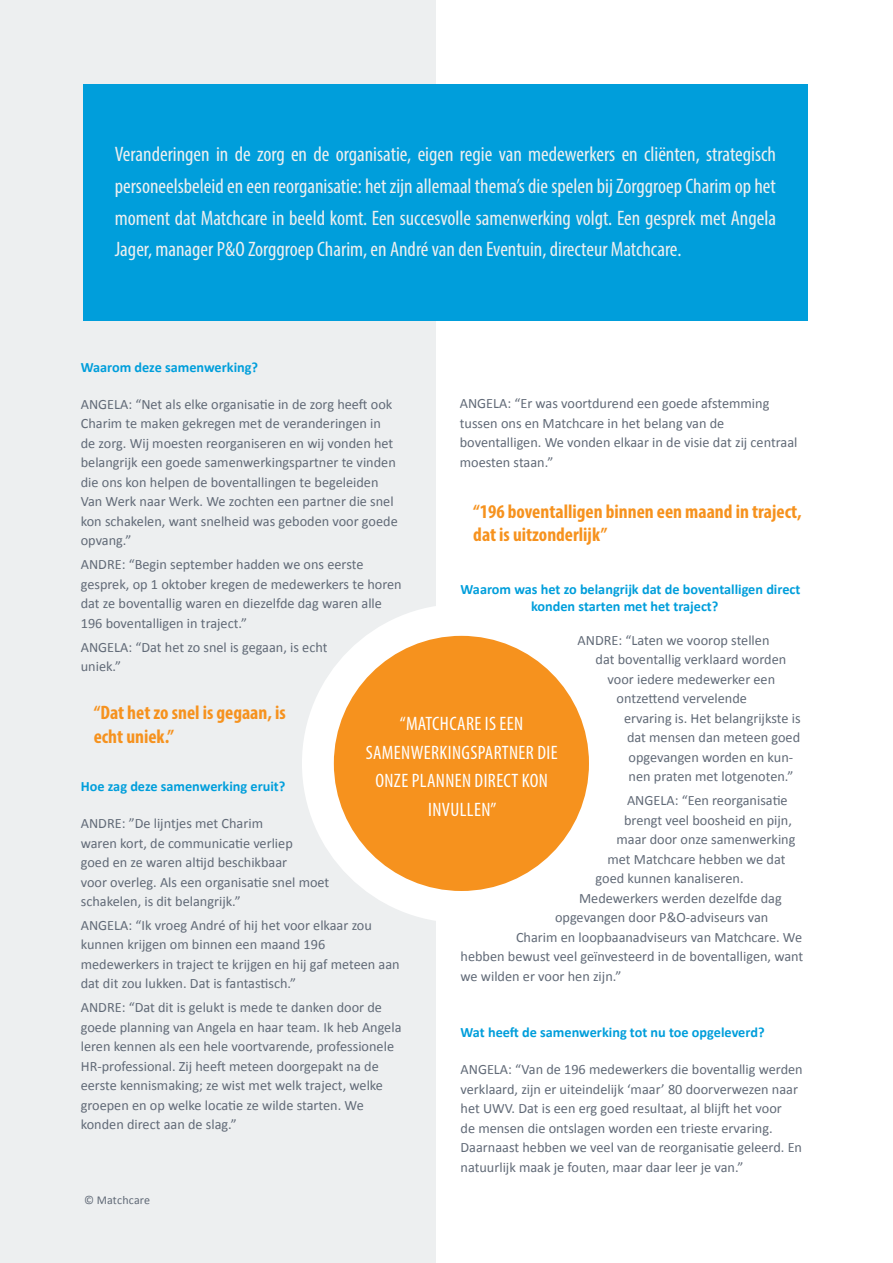
<style>
.page{position:relative;width:893px;height:1263px;background:#fff}
.page>*{position:absolute;margin:0;border:0;box-sizing:border-box;transform-origin:0 0}
.tekst_2{font:condensed 21px/31.5px "Myriad Pro";color:#edeff0;text-align:justify}
.quotes_2{font:700 condensed 19.5px/23.4px "Myriad Pro";color:#f6921e}
.t1{font:condensed 19.5px/28.5px "Myriad Pro";letter-spacing:.02em;color:#fff;text-align:center}
.tekst_1{font:14.25px/19.5px "Calibri";color:#616a77}
.header1{font:700 14.25px/17.1px "Calibri";color:#009edb}
.t2{font:12px "Calibri";letter-spacing:.01em;color:#616a77}
</style>
<div class="page">
<div style="left:0;top:0;width:436px;height:1263px;background:#edeff0"></div>
<div style="left:83px;top:85px;width:724px;height:236px;background:#009edb"></div>
<div style="left:302px;top:604px;width:319px;height:319px;background:#fff;border-radius:50%"></div>
<div style="left:334px;top:636px;width:255px;height:255px;background:#f6921e;border-radius:50%"></div>
<p class="tekst_2" style="left:115px;top:139px;width:663px">Veranderingen in de zorg en de organisatie, eigen regie van medewerkers en cliënten, strategisch personeelsbeleid en een reorganisatie: het zijn allemaal thema’s die spelen bij Zorggroep Charim op het moment dat Matchcare in beeld komt. Een succesvolle samenwerking volgt. Een gesprek met Angela Jager, manager P&amp;O Zorggroep Charim, en André van den Eventuin, directeur Matchcare.</p>
<p class="header1" style="left:81px;top:359px;width:179px">Waarom deze samenwerking?</p>
<p class="tekst_1" style="left:460px;top:393px;width:339px">ANGELA: “Er was voortdurend een goede afstemming tussen ons en Matchcare in het belang van de boventalligen. We vonden elkaar in de visie dat zij centraal moesten staan.”</p>
<p class="tekst_1" style="left:81px;top:394px;width:318px">ANGELA: “Net als elke organisatie in de zorg heeft ook Charim te maken gekregen met de veranderingen in de zorg. Wij moesten reorganiseren en wij vonden het belangrijk een goede samenwerkingspartner te vinden die ons kon helpen de boventallingen te begeleiden Van Werk naar Werk. We zochten een partner die snel kon schakelen, want snelheid was geboden voor goede opvang.”</p>
<p class="tekst_1" style="left:81px;top:554px;width:322px">ANDRE: “Begin september hadden we ons eerste gesprek, op 1 oktober kregen de medewerkers te horen dat ze boventallig waren en diezelfde dag waren alle 196 boventalligen in traject.”</p>
<p class="tekst_1" style="left:81px;top:637px;width:248px">ANGELA: “Dat het zo snel is gegaan, is echt uniek.”</p>
<p class="quotes_2" style="left:473px;top:499px;width:330px">“196 boventalligen binnen een maand in traject, dat is uitzonderlijk”</p>
<p class="header1" style="left:531px;top:580px;width:271px;text-indent:-70px">Waarom was het zo belangrijk dat de boventalligen direct konden starten met het traject?</p>
<p class="tekst_1" style="left:578px;top:630px;width:193px">ANDRE: “Laten we voorop stellen</p>
<p class="tekst_1" style="left:596px;top:649px;width:192px">dat boventallig verklaard worden</p>
<p class="tekst_1" style="left:608px;top:669px;width:169px">voor iedere medewerker een</p>
<p class="tekst_1" style="left:617px;top:688px;width:132px">ontzettend vervelende</p>
<p class="tekst_1" style="left:624px;top:708px;width:178px">ervaring is. Het belangrijkste is</p>
<p class="tekst_1" style="left:627px;top:727px;width:175px">dat mensen dan meteen goed</p>
<p class="tekst_1" style="left:629px;top:747px;width:166px">opgevangen worden en kun-</p>
<p class="tekst_1" style="left:629px;top:766px;width:166px">nen praten met lotgenoten.”</p>
<p class="tekst_1" style="left:627px;top:790px;width:162px">ANGELA: “Een reorganisatie</p>
<p class="tekst_1" style="left:624px;top:810px;width:169px">brengt veel boosheid en pijn,</p>
<p class="tekst_1" style="left:617px;top:829px;width:180px">maar door onze samenwerking</p>
<p class="tekst_1" style="left:608px;top:849px;width:179px">met Matchcare hebben we dat</p>
<p class="tekst_1" style="left:596px;top:868px;width:150px">goed kunnen kanaliseren.</p>
<p class="tekst_1" style="left:579px;top:888px;width:204px">Medewerkers werden dezelfde dag</p>
<p class="tekst_1" style="left:555px;top:907px;width:215px">opgevangen door P&amp;O-adviseurs van</p>
<p class="tekst_1" style="left:516px;top:927px;width:288px">Charim en loopbaanadviseurs van Matchcare. We</p>
<p class="tekst_1" style="left:461px;top:946px;width:344px">hebben bewust veel geïnvesteerd in de boventalligen, want</p>
<p class="tekst_1" style="left:461px;top:966px;width:162px">we wilden er voor hen zijn.”</p>
<p class="quotes_2" style="left:94px;top:701px;width:193px">“Dat het zo snel is gegaan, is echt uniek.”</p>
<p class="t1" style="left:366px;top:709px;width:193px">“MATCHCARE IS EEN<br>SAMENWERKINGSPARTNER DIE<br>ONZE PLANNEN DIRECT KON<br>INVULLEN”</p>
<p class="header1" style="left:81px;top:777px;width:206px">Hoe zag deze samenwerking eruit?</p>
<p class="tekst_1" style="left:81px;top:813px;width:250px">ANDRE: ”De lijntjes met Charim<br>waren kort, de communicatie verliep<br>goed en ze waren altijd beschikbaar<br>voor overleg. Als een organisatie snel moet schakelen, is dit belangrijk.”</p>
<p class="tekst_1" style="left:81px;top:915px;width:320px">ANGELA: “Ik vroeg André of hij het voor elkaar zou kunnen krijgen om binnen een maand 196 medewerkers in traject te krijgen en hij gaf meteen aan dat dit zou lukken. Dat is fantastisch.”</p>
<p class="tekst_1" style="left:81px;top:997px;width:322px">ANDRE: “Dat dit is gelukt is mede te danken door de goede planning van Angela en haar team. Ik heb Angela leren kennen als een hele voortvarende, professionele HR-professional. Zij heeft meteen doorgepakt na de eerste kennismaking; ze wist met welk traject, welke groepen en op welke locatie ze wilde starten. We konden direct aan de slag.”</p>
<p class="header1" style="left:461px;top:1023px;width:306px">Wat heeft de samenwerking tot nu toe opgeleverd?</p>
<p class="tekst_1" style="left:461px;top:1059px;width:344px">ANGELA: “Van de 196 medewerkers die boventallig werden verklaard, zijn er uiteindelijk ‘maar’ 80 doorverwezen naar het UWV. Dat is een erg goed resultaat, al blijft het voor<br>de mensen die ontslagen worden een trieste ervaring.<br>Daarnaast hebben we veel van de reorganisatie geleerd. En natuurlijk maak je fouten, maar daar leer je van.”</p>
<p class="t2" style="left:84px;top:1191px;width:68px">© Matchcare</p>
</div>
